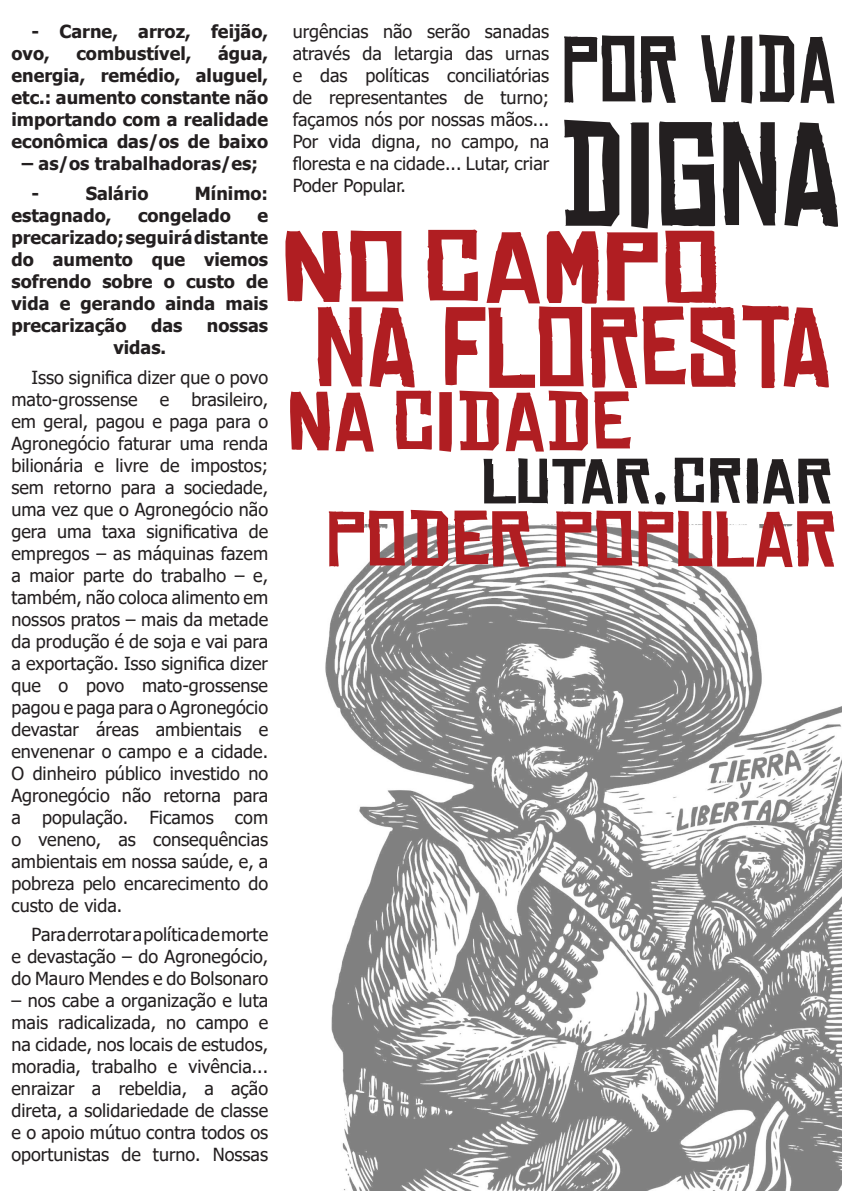
<style>
.page{position:relative;width:842px;height:1191px;background:#fff}
.page>*{position:absolute;margin:0;border:0;box-sizing:border-box;transform-origin:0 0}
.t1{font:142px "Chinese Rocks Rg";color:#231f20;scale:.95 1}
.t2{font:108.9px "Chinese Rocks Rg";color:#b01e22;scale:1.04 1}
.t3{font:96.6px "Chinese Rocks Rg";color:#b01e22;scale:1.39 1}
.t4{font:90px "Chinese Rocks Rg";color:#231f20;scale:.95 1}
.t5{font:79.9px "Chinese Rocks Rg";color:#b01e22;scale:1.2 1}
.t6{font:74.9px "Chinese Rocks Rg";color:#b01e22;scale:1.22 1}
.t7{font:60.5px "Chinese Rocks Rg";color:#231f20;scale:1.3 1}
.t8{font:18px/22px "Tahoma";color:#231f20;text-align:justify}
.t9{font:700 18px/22px "Tahoma";color:#231f20}
</style>
<div class="page">
<img style="left:325px;top:524px;width:517px;height:667px">
<p class="t9" style="left:11px;top:21px;width:258px;text-indent:20px">- Carne, arroz, feijão, ovo,</p>
<p class="t9" style="left:11px;top:43px;width:258px;text-align:justify;text-indent:207px">água, energia, remédio, aluguel, etc.: aumento constante não importando com a realidade econômica das/os de baixo</p>
<p class="t9" style="left:31px;top:149px;width:228px;line-height:29.8px;text-indent:-10px">– as/os trabalhadoras/es; -</p>
<p class="t9" style="left:76px;top:43px;width:117px">combustível,</p>
<p class="t9" style="left:86px;top:183px;width:64px">Salário</p>
<p class="t9" style="left:195px;top:183px;width:75px">Mínimo:</p>
<p class="t9" style="left:11px;top:205px;width:101px">estagnado,</p>
<p class="t9" style="left:138px;top:205px;width:94px">congelado</p>
<p class="t9" style="left:11px;top:205px;width:258px;text-align:justify;text-indent:246px">e precarizado; seguirá distante do aumento que viemos sofrendo sobre o custo de vida e gerando ainda mais precarização</p>
<p class="t9" style="left:151px;top:315px;width:33px">das</p>
<p class="t9" style="left:207px;top:315px;width:63px">nossas</p>
<p class="t9" style="left:113px;top:337px;width:54px">vidas.</p>
<p class="t8" style="left:11px;top:367px;width:258px;text-indent:20px">Isso significa dizer que o povo mato-grossense e brasileiro, em geral, pagou e paga para o Agronegócio faturar uma renda bilionária e livre de impostos; sem retorno para a sociedade, uma vez que o Agronegócio não gera uma taxa significativa de empregos – as máquinas fazem a maior parte do trabalho – e, também, não coloca alimento em nossos pratos – mais da metade da produção é de soja e vai para a exportação. Isso significa dizer que o povo mato-grossense pagou e paga para o Agronegócio devastar áreas ambientais e envenenar o campo e a cidade.<br>O dinheiro público investido no Agronegócio não retorna para a população. Ficamos com o veneno, as consequências ambientais em nossa saúde, e, a pobreza pelo encarecimento do custo de vida.</p>
<p class="t8" style="left:11px;top:925px;width:258px;text-indent:20px">Para derrotar a política de morte e devastação – do Agronegócio, do Mauro Mendes e do Bolsonaro</p>
<p class="t8" style="left:11px;top:991px;width:258px">– nos cabe a organização e luta mais radicalizada, no campo e na cidade, nos locais de estudos, moradia, trabalho e vivência... enraizar a rebeldia, a ação direta, a solidariedade de classe e o apoio mútuo contra todos os oportunistas de turno. Nossas</p>
<p class="t8" style="left:293px;top:21px;width:258px">urgências não serão sanadas através da letargia das urnas e das políticas conciliatórias de representantes de turno; façamos nós por nossas mãos...<br>Por vida digna, no campo, na floresta e na cidade... Lutar, criar Poder Popular.</p>
<h3 class="t4" style="left:561px;top:22px;width:181px">POR VIDA</h3>
<h3 class="t3" style="left:281px;top:216px;width:146px">NO CAMPO</h3>
<h2 class="t2" style="left:314px;top:290px;width:494px">NA FLORESTA</h2>
<h3 class="t5" style="left:287px;top:379px;width:123px">NA CIDADE</h3>
<h1 class="t1" style="left:560px;top:99px;width:299px">DIGN A</h1>
<h3 class="t7" style="left:483px;top:449px;width:27px">LUTAR</h3>
<h3 class="t7" style="left:651px;top:449px;width:41px">, CRIAR</h3>
<h3 class="t6" style="left:326px;top:499px;width:34px">PODER</h3>
<h3 class="t6" style="left:553px;top:499px;width:34px">POPULAR</h3>
</div>
